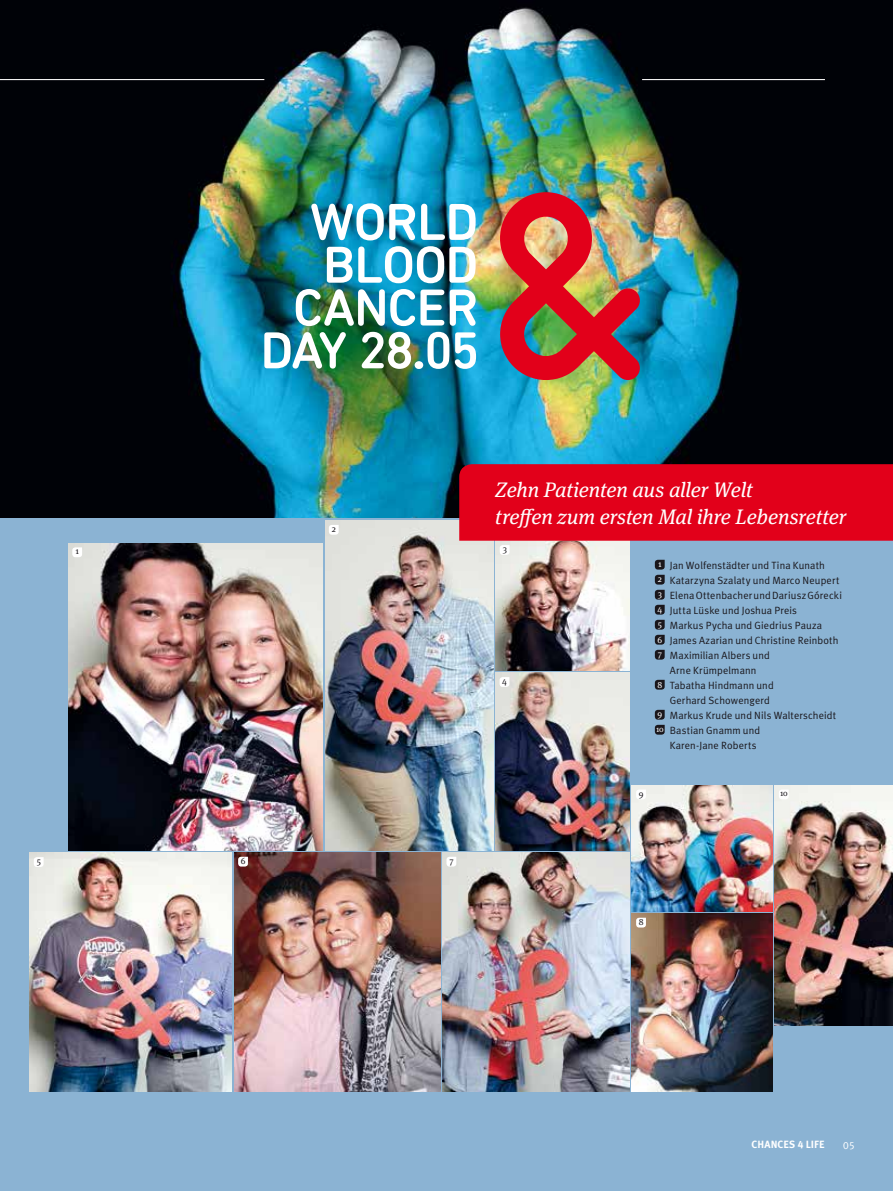
<style>
.page{position:relative;width:893px;height:1191px;background:#8bb3d3}
.page>*{position:absolute;margin:0;border:0;box-sizing:border-box;transform-origin:0 0}
.t1{font:italic 21px/27px "Meta Serif OT";letter-spacing:-.005em;color:#fff}
.t2{font:10.5px "Meta Plus Normal";letter-spacing:.01em;color:#1a171c}
.t3{font:10.5px "Meta Plus Bold Caps";letter-spacing:.01em;color:#fff}
.t4{font:10.5px "Meta Plus Normal Caps";color:#fff}
.t5{font:9px "Meta Serif OT";color:#1a171c}
.t6{font:8.25px "Meta Serif OT";color:#1a171c}
.s1{font-family:"Meta Serif OT";font-size:9px;color:#fff}
</style>
<div class="page">
<img style="left:0;top:0;width:893px;height:518px">
<hr style="left:0;top:79px;width:264px;height:1px;background:#fff">
<hr style="left:642px;top:79px;width:183px;height:1px;background:#fff">
<img style="left:495px;top:192px;width:145px;height:188px">
<svg style="left:311px;top:203px;width:104px;height:37px"></svg>
<svg style="left:421px;top:204px;width:55px;height:36px"></svg>
<img style="left:327px;top:246px;width:149px;height:37px">
<img style="left:296px;top:289px;width:148px;height:37px">
<svg style="left:450px;top:289px;width:26px;height:37px"></svg>
<svg style="left:264px;top:332px;width:82px;height:36px"></svg>
<svg style="left:362px;top:332px;width:49px;height:37px"></svg>
<div style="left:416px;top:361px;width:7px;height:8px;background:#f6fafb;border-radius:50%"></div>
<svg style="left:427px;top:332px;width:22px;height:37px"></svg>
<svg style="left:455px;top:332px;width:21px;height:37px"></svg>
<div style="left:415px;top:361px;width:7px;height:8px;background:#fff;border-radius:50%"></div>
<svg style="left:655px;top:575px;width:10px;height:9px"></svg>
<svg style="left:655px;top:590px;width:10px;height:9px"></svg>
<svg style="left:655px;top:605px;width:10px;height:9px"></svg>
<svg style="left:655px;top:620px;width:10px;height:9px"></svg>
<svg style="left:655px;top:635px;width:10px;height:9px"></svg>
<svg style="left:655px;top:650px;width:10px;height:9px"></svg>
<svg style="left:655px;top:680px;width:10px;height:9px"></svg>
<svg style="left:655px;top:710px;width:10px;height:9px"></svg>
<svg style="left:655px;top:725px;width:10px;height:9px"></svg>
<img style="left:68px;top:543px;width:255px;height:307px">
<img style="left:495px;top:673px;width:134px;height:177px">
<img style="left:325px;top:520px;width:168px;height:330px">
<img style="left:443px;top:852px;width:186px;height:239px">
<img style="left:775px;top:785px;width:118px;height:240px">
<img style="left:30px;top:852px;width:202px;height:239px">
<img style="left:632px;top:785px;width:140px;height:126px">
<img style="left:495px;top:569px;width:134px;height:102px">
<img style="left:234px;top:852px;width:206px;height:239px">
<img style="left:632px;top:913px;width:140px;height:178px">
<svg style="left:72px;top:547px;width:10px;height:10px"></svg>
<svg style="left:329px;top:525px;width:10px;height:10px"></svg>
<svg style="left:500px;top:677px;width:9px;height:10px"></svg>
<svg style="left:34px;top:857px;width:10px;height:10px"></svg>
<svg style="left:459px;top:464px;width:434px;height:105px"></svg>
<svg style="left:238px;top:856px;width:10px;height:10px"></svg>
<svg style="left:446px;top:856px;width:10px;height:10px"></svg>
<svg style="left:636px;top:917px;width:10px;height:10px"></svg>
<svg style="left:636px;top:789px;width:10px;height:10px"></svg>
<svg style="left:779px;top:789px;width:10px;height:10px"></svg>
<p class="t5" style="left:75px;top:545px;width:5px">1</p>
<p class="t5" style="left:37px;top:855px;width:6px">5</p>
<p class="t5" style="left:332px;top:523px;width:6px">2</p>
<p class="t5" style="left:241px;top:855px;width:6px">6</p>
<p class="t5" style="left:449px;top:855px;width:6px">7</p>
<h1 class="t1" style="left:495px;top:476px;width:353px">Zehn Patienten aus aller Welt<br>treffen zum ersten Mal ihre Lebensretter</h1>
<p class="t5" style="left:503px;top:543px;width:6px">3</p>
<p class="t5" style="left:502px;top:675px;width:6px">4</p>
<p class="t2" style="left:658px;top:559px;width:168px"><sup>1</sup> Jan Wolfenstädter und Tina Kunath</p>
<p class="t2" style="left:658px;top:574px;width:183px"><sup>2</sup> Katarzyna Szalaty und Marco Neupert</p>
<p class="t2" style="left:658px;top:589px;width:186px"><sup>3</sup> Elena Ottenbacher und Dariusz Górecki</p>
<p class="t2" style="left:657px;top:604px;width:141px"><sup>4</sup> Jutta Lüske und Joshua Preis</p>
<p class="t2" style="left:658px;top:619px;width:166px"><sup>5</sup> Markus Pycha und Giedrius Pauza</p>
<p class="t2" style="left:657px;top:634px;width:182px"><span class="s1">6</span> James Azarian und Christine Reinboth</p>
<p class="t2" style="left:658px;top:649px;width:114px"><sup>7</sup> Maximilian Albers und</p>
<p class="t2" style="left:670px;top:664px;width:88px">Arne Krümpelmann</p>
<p class="t2" style="left:657px;top:679px;width:118px"><span class="s1">8</span> Tabatha Hindmann und</p>
<p class="t2" style="left:670px;top:694px;width:102px">Gerhard Schowengerd</p>
<p class="t2" style="left:657px;top:709px;width:180px"><sup>9</sup> Markus Krude und Nils Walterscheidt</p>
<p class="t2" style="left:656px;top:724px;width:106px"><sup>10</sup> Bastian Gnamm und</p>
<p class="t2" style="left:670px;top:739px;width:88px">Karen-Jane Roberts</p>
<p class="t5" style="left:639px;top:788px;width:6px">9</p>
<p class="t6" style="left:780px;top:788px;width:9px">10</p>
<p class="t5" style="left:639px;top:916px;width:6px">8</p>
<p class="t3" style="left:751px;top:1138px;width:75px">CHANCES 4 LIFE</p>
<p class="t4" style="left:843px;top:1138px;width:13px">05</p>
</div>
